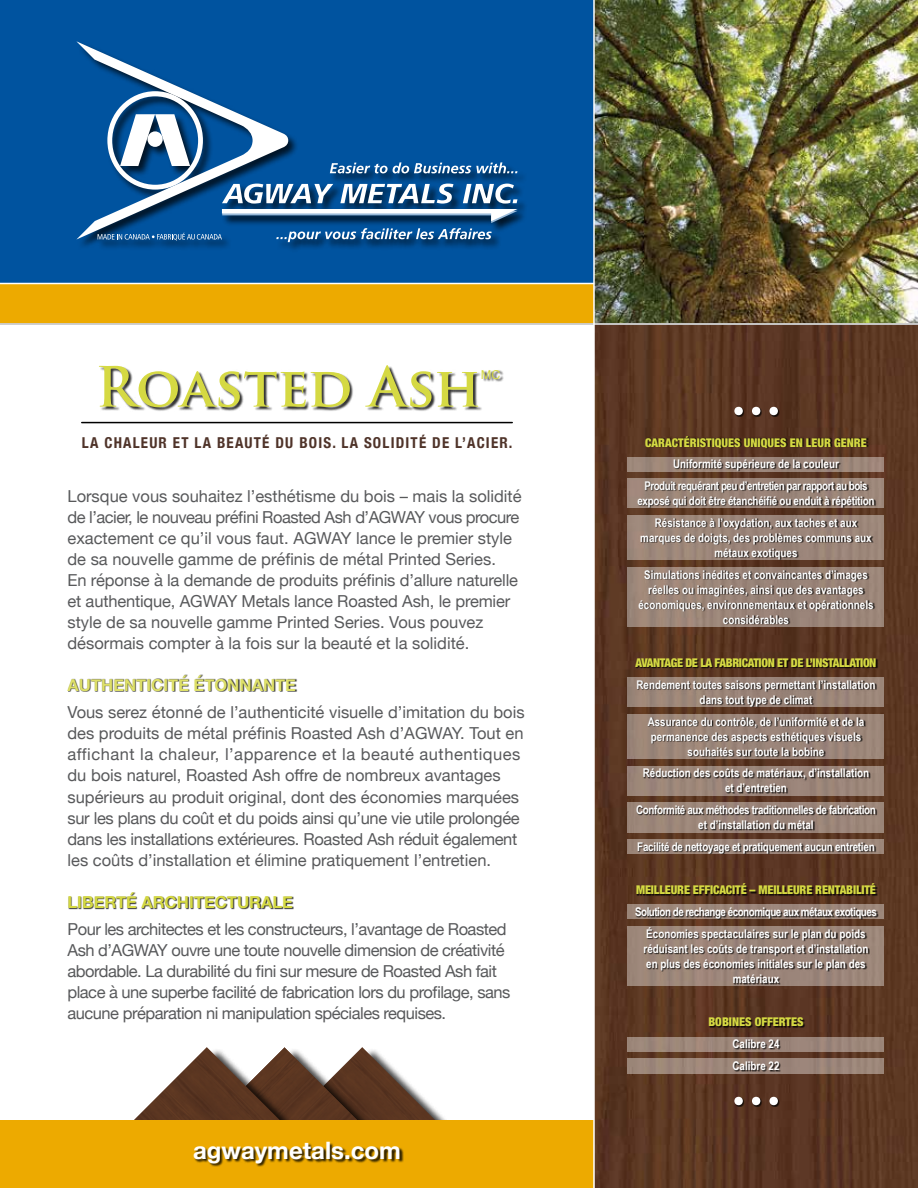
<style>
.page{position:relative;width:918px;height:1188px;background:#fff}
.page>*{position:absolute;margin:0;border:0;box-sizing:border-box;transform-origin:0 0}
.t1{font:700 54px "Trajan Pro";letter-spacing:-.01em;color:#d5d943}
.t2{font:700 24px "Helvetica Neue";color:#fff}
.t3{font:16.5px/21px "Helvetica Neue";letter-spacing:-.01em;color:#58595b}
.t4{font:16.5px/21px "Helvetica Neue";letter-spacing:-.03em;color:#58595b}
.t5{font:700 16.5px "Helvetica Neue";color:#dee068}
.t6{font:700 16.5px "Helvetica Neue";color:#d5d943}
.t7{font:700 condensed 15px "Helvetica Neue";letter-spacing:.08em;color:#4f3329}
.t8{font:12.3px "Helvetica Neue";color:#d5d943}
.t9{font:700 12px/15px "Arial Narrow";color:#fff;text-align:center}
.t10{font:700 12px/21.8px "Arial Narrow";letter-spacing:-.04em;color:#fff;text-align:center}
.t11{font:700 12px/21.8px "Arial Narrow";letter-spacing:-.02em;color:#fff;text-align:center}
.t12{font:900 condensed 12px "Helvetica Neue";letter-spacing:-.01em;color:#d5d943}
.t13{font:700 12px/15px "Arial Narrow";letter-spacing:-.03em;color:#fff;text-align:center}
.t14{font:900 condensed 12px "Helvetica Neue";letter-spacing:-.03em;color:#d5d943}
</style>
<div class="page">
<div style="left:0;top:0;width:594px;height:294px;background:#00539f"></div>
<div style="left:0;top:284px;width:594px;height:40px;background:#edaa00"></div>
<img style="left:595px;top:0;width:323px;height:1188px">
<div style="left:68px;top:675px;width:229px;height:17px;background:#000;opacity:.8"></div>
<div style="left:69px;top:892px;width:225px;height:17px;background:#000;opacity:.8"></div>
<div style="left:99px;top:366px;width:405px;height:45px;background:#000;opacity:.8"></div>
<hr style="left:82px;top:422px;width:430px;height:1px;background:#000">
<div style="left:628px;top:457px;width:256px;height:15px;background:#a0897d"></div>
<div style="left:628px;top:839px;width:256px;height:15px;background:#9b8578"></div>
<div style="left:628px;top:904px;width:256px;height:16px;background:#9b8678"></div>
<div style="left:628px;top:1037px;width:256px;height:15px;background:#9b8678"></div>
<div style="left:628px;top:1059px;width:256px;height:15px;background:#9b8578"></div>
<div style="left:628px;top:478px;width:256px;height:30px;background:#a1897d"></div>
<div style="left:628px;top:677px;width:256px;height:30px;background:#998477"></div>
<div style="left:628px;top:766px;width:256px;height:30px;background:#9a8478"></div>
<div style="left:628px;top:802px;width:256px;height:30px;background:#9a8577"></div>
<div style="left:628px;top:515px;width:256px;height:45px;background:#9d887a"></div>
<div style="left:628px;top:714px;width:256px;height:45px;background:#998377"></div>
<div style="left:628px;top:567px;width:256px;height:60px;background:#9a8578"></div>
<div style="left:628px;top:926px;width:256px;height:60px;background:#9b8678"></div>
<div style="left:636px;top:436px;width:243px;height:636px;background:#000;opacity:.8"></div>
<div style="left:735px;top:407px;width:45px;height:10px;background:#000;opacity:.8"></div>
<svg style="left:734px;top:407px;width:44px;height:8px"></svg>
<div style="left:735px;top:1097px;width:45px;height:10px;background:#000;opacity:.8"></div>
<svg style="left:734px;top:1097px;width:44px;height:8px"></svg>
<hr style="left:0;top:323px;width:918px;height:2px;background:#fff">
<hr style="left:0;top:283px;width:594px;height:1px;background:#fff">
<img style="left:381px;top:1055px;width:62px;height:65px">
<div style="left:209px;top:1047px;width:172px;height:93px;background:#000;opacity:.75"></div>
<img style="left:303px;top:1047px;width:63px;height:73px">
<div style="left:131px;top:1047px;width:172px;height:93px;background:#000;opacity:.75"></div>
<img style="left:131px;top:1047px;width:157px;height:73px">
<div style="left:0;top:1120px;width:594px;height:68px;background:#edaa00"></div>
<div style="left:194px;top:1143px;width:210px;height:24px;background:#000;opacity:.8"></div>
<hr style="left:593px;top:0;width:2px;height:1188px;background:#fff">
<div style="left:77px;top:42px;width:452px;height:211px;background:#000;opacity:.75"></div>
<svg style="left:76px;top:41px;width:442px;height:201px"></svg>
<h1 class="t1" style="left:95px;top:353px;width:387px">Roasted Ash</h1>
<p class="t8" style="left:481px;top:365px;width:21px">MC</p>
<p class="t7" style="left:82px;top:431px;width:432px">LA CHALEUR ET LA BEAUTÉ DU BOIS. LA SOLIDITÉ DE L’ACIER.</p>
<p class="t3" style="left:68px;top:486px;width:456px">Lorsque vous souhaitez l’esthétisme du bois – mais la solidité de l’acier, le nouveau préfini Roasted Ash d’AGWAY vous procure exactement ce qu’il vous faut. AGWAY lance le premier style de sa nouvelle gamme de préfinis de métal Printed Series.<br>En réponse à la demande de produits préfinis d’allure naturelle et authentique, AGWAY Metals lance Roasted Ash, le premier style de sa nouvelle gamme Printed Series. Vous pouvez désormais compter à la fois sur la beauté et la solidité.</p>
<p class="t5" style="left:68px;top:672px;width:230px">AUTHENTICITÉ ÉTONNANTE</p>
<p class="t3" style="left:68px;top:703px;width:459px">Vous serez étonné de l’authenticité visuelle d’imitation du bois des produits de métal préfinis Roasted Ash d’AGWAY. Tout en affichant la chaleur, l’apparence et la beauté authentiques du bois naturel, Roasted Ash offre de nombreux avantages supérieurs au produit original, dont des économies marquées sur les plans du coût et du poids ainsi qu’une vie utile prolongée dans les installations extérieures. Roasted Ash réduit également les coûts d’installation et élimine pratiquement l’entretien.</p>
<p class="t6" style="left:68px;top:889px;width:227px">LIBERTÉ ARCHITECTURALE</p>
<p class="t4" style="left:68px;top:920px;width:445px">Pour les architectes et les constructeurs, l’avantage de Roasted Ash d’AGWAY ouvre une toute nouvelle dimension de créativité abordable. La durabilité du fini sur mesure de Roasted Ash fait place à une superbe facilité de fabrication lors du profilage, sans aucune préparation ni manipulation spéciales requises.</p>
<h2 class="t2" style="left:193px;top:1131px;width:209px">agwaymetals.com</h2>
<p class="t12" style="left:645px;top:433px;width:223px">CARACTÉRISTIQUES UNIQUES EN LEUR GENRE</p>
<p class="t10" style="left:644px;top:453px;width:225px">Uniformité supérieure de la couleur<br>Produit requérant peu d’entretien par rapport au bois</p>
<p class="t11" style="left:637px;top:489px;width:239px">exposé qui doit être étanchéifié ou enduit à répétition<br>Résistance à l’oxydation, aux taches et aux</p>
<p class="t9" style="left:640px;top:530px;width:233px">marques de doigts, des problèmes communs aux métaux exotiques</p>
<p class="t9" style="left:638px;top:566px;width:237px">Simulations inédites et convaincantes d’images réelles ou imaginées, ainsi que des avantages économiques, environnementaux et opérationnels considérables</p>
<p class="t14" style="left:636px;top:653px;width:242px">AVANTAGE DE LA FABRICATION ET DE L’INSTALLATION</p>
<p class="t9" style="left:637px;top:677px;width:240px">Rendement toutes saisons permettant l’installation dans tout type de climat</p>
<p class="t9" style="left:648px;top:713px;width:218px">Assurance du contrôle, de l’uniformité et de la permanence des aspects esthétiques visuels souhaités sur toute la bobine</p>
<p class="t9" style="left:643px;top:765px;width:228px">Réduction des coûts de matériaux, d’installation et d’entretien</p>
<p class="t13" style="left:636px;top:802px;width:241px">Conformité aux méthodes traditionnelles de fabrication et d’installation du métal</p>
<p class="t11" style="left:637px;top:835px;width:239px">Facilité de nettoyage et pratiquement aucun entretien</p>
<p class="t12" style="left:636px;top:880px;width:241px">MEILLEURE EFFICACITÉ – MEILLEURE RENTABILITÉ</p>
<p class="t10" style="left:635px;top:900px;width:243px">Solution de rechange économique aux métaux exotiques<br>Économies spectaculaires sur le plan du poids</p>
<p class="t9" style="left:644px;top:941px;width:226px">réduisant les coûts de transport et d’installation en plus des économies initiales sur le plan des matériaux</p>
<p class="t12" style="left:708px;top:1012px;width:97px">BOBINES OFFERTES</p>
<p class="t9" style="left:732px;top:1032px;width:49px;line-height:21.8px;text-align:left">Calibre 24<br>Calibre 22</p>
</div>
